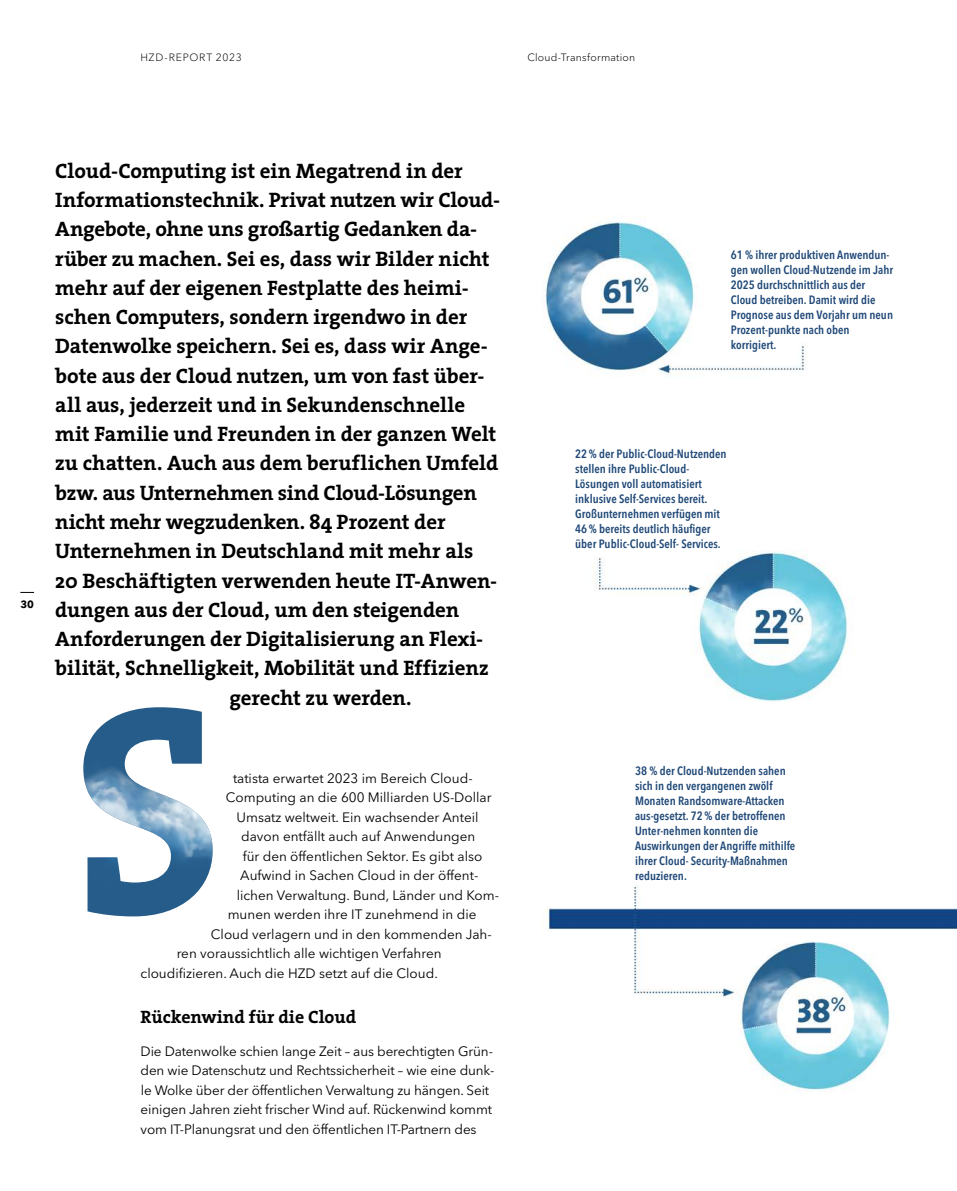
<style>
.page{position:relative;width:957px;height:1191px;background:#fff}
.page>*{position:absolute;margin:0;border:0;box-sizing:border-box;transform-origin:0 0}
.P_Vorspann{font:700 21px "The Serif 7";letter-spacing:-.005em;color:#000}
.H3_Zwischenüberschrift_12-4{font:700 18px "The Serif 7";color:#000}
.P_Fließtext_2{font:13.5px/19.5px "Avenir Next LT Pro";color:#000}
.P_Grafik{font:600 condensed 12px/15px "Avenir Next LT Pro";color:#1f4877}
.t1{font:300 10.5px "Avenir Next LT Pro";letter-spacing:.025em;color:#000}
.t2{font:300 10.5px "Avenir Next LT Pro";letter-spacing:.07em;color:#000}
.t3{font:700 10.5px "Avenir Next LT Pro";color:#000}
.s1{color:#fff}
</style>
<div class="page">
<svg style="left:20px;top:592px;width:14px;height:1px"></svg>
<img style="left:542px;top:216px;width:414px;height:876px">
<img style="left:83px;top:707px;width:130px;height:209px">
<p class="t2" style="left:140px;top:51px;width:103px">HZD-REPORT 2023</p>
<p class="t1" style="left:527px;top:51px;width:109px">Cloud-Transformation</p>
<p class="t3" style="left:20px;top:597px;width:15px">30</p>
<p class="P_Vorspann" style="left:55px;top:153px;width:409px">Cloud-Computing ist ein Megatrend in der</p>
<p class="P_Vorspann" style="left:55px;top:182px;width:446px">Informationstechnik. Privat nutzen wir Cloud-</p>
<p class="P_Vorspann" style="left:55px;top:212px;width:421px">Angebote, ohne uns großartig Gedanken da-</p>
<p class="P_Vorspann" style="left:55px;top:241px;width:436px">rüber zu machen. Sei es, dass wir Bilder nicht</p>
<p class="P_Vorspann" style="left:55px;top:270px;width:415px">mehr auf der eigenen Festplatte des heimi-</p>
<p class="P_Vorspann" style="left:55px;top:299px;width:413px">schen Computers, sondern irgendwo in der</p>
<p class="P_Vorspann" style="left:55px;top:329px;width:434px">Datenwolke speichern. Sei es, dass wir Ange-</p>
<p class="P_Vorspann" style="left:55px;top:358px;width:431px">bote aus der Cloud nutzen, um von fast über-</p>
<p class="P_Vorspann" style="left:55px;top:387px;width:411px">all aus, jederzeit und in Sekundenschnelle</p>
<p class="P_Vorspann" style="left:55px;top:416px;width:442px">mit Familie und Freunden in der ganzen Welt</p>
<p class="P_Vorspann" style="left:55px;top:446px;width:444px">zu chatten. Auch aus dem beruflichen Umfeld</p>
<p class="P_Vorspann" style="left:55px;top:475px;width:423px">bzw. aus Unternehmen sind Cloud-Lösungen</p>
<p class="P_Vorspann" style="left:55px;top:504px;width:392px">nicht mehr wegzudenken. 84 Prozent der</p>
<p class="P_Vorspann" style="left:55px;top:533px;width:420px">Unternehmen in Deutschland mit mehr als</p>
<p class="P_Vorspann" style="left:55px;top:563px;width:443px">20 Beschäftigten verwenden heute IT-Anwen-</p>
<p class="P_Vorspann" style="left:55px;top:592px;width:406px">dungen aus der Cloud, um den steigenden</p>
<p class="P_Vorspann" style="left:55px;top:621px;width:429px">Anforderungen der Digitalisierung an Flexi-</p>
<p class="P_Vorspann" style="left:55px;top:650px;width:435px">bilität, Schnelligkeit, Mobilität und Effizienz</p>
<p class="P_Vorspann" style="left:229px;top:680px;width:184px">gerecht zu werden.</p>
<p class="P_Fließtext_2" style="left:229px;top:768px;width:245px"><span class="s1">S</span>tatista erwartet 2023 im Bereich Cloud-</p>
<p class="P_Fließtext_2" style="left:226px;top:787px;width:267px">Computing an die 600 Milliarden US-Dollar</p>
<p class="P_Fließtext_2" style="left:236px;top:807px;width:244px">Umsatz weltweit. Ein wachsender Anteil</p>
<p class="P_Fließtext_2" style="left:241px;top:826px;width:236px">davon entfällt auch auf Anwendungen</p>
<p class="P_Fließtext_2" style="left:243px;top:846px;width:241px">für den öffentlichen Sektor. Es gibt also</p>
<p class="P_Fließtext_2" style="left:240px;top:865px;width:238px">Aufwind in Sachen Cloud in der öffent-</p>
<p class="P_Fließtext_2" style="left:237px;top:885px;width:264px">lichen Verwaltung. Bund, Länder und Kom-</p>
<p class="P_Fließtext_2" style="left:228px;top:904px;width:250px">munen werden ihre IT zunehmend in die</p>
<p class="P_Fließtext_2" style="left:211px;top:924px;width:282px">Cloud verlagern und in den kommenden Jah-</p>
<p class="P_Fließtext_2" style="left:177px;top:943px;width:266px">ren voraussichtlich alle wichtigen Verfahren</p>
<p class="P_Fließtext_2" style="left:141px;top:963px;width:299px">cloudifizieren. Auch die HZD setzt auf die Cloud.</p>
<h3 class="H3_Zwischenüberschrift_12-4" style="left:140px;top:1001px;width:218px">Rückenwind für die Cloud</h3>
<p class="P_Fließtext_2" style="left:141px;top:1041px;width:355px">Die Datenwolke schien lange Zeit – aus berechtigten Grün&shy;den wie Datenschutz und Rechtssicherheit – wie eine dunk&shy;le Wolke über der öffentlichen Verwaltung zu hängen. Seit einigen Jahren zieht frischer Wind auf. Rückenwind kommt vom IT-Planungsrat und den öffentlichen IT-Partnern des</p>
<p class="P_Grafik" style="left:731px;top:248px;width:164px">61 % ihrer produktiven Anwendun&shy;gen wollen Cloud-Nutzende im Jahr<br>2025 durchschnittlich aus der<br>Cloud betreiben. Damit wird die<br>Prognose aus dem Vorjahr um neun<br>Prozent-punkte nach oben korrigiert.</p>
<p class="P_Grafik" style="left:575px;top:446px;width:153px">22 % der Public-Cloud-Nutzenden stellen ihre Public-Cloud-<br>Lösungen voll automatisiert inklusive Self-Services bereit.<br>Großunternehmen verfügen mit<br>46 % bereits deutlich häufiger über Public-Cloud-Self- Services.</p>
<p class="P_Grafik" style="left:635px;top:763px;width:162px">38 % der Cloud-Nutzenden sahen sich in den vergangenen zwölf<br>Monaten Randsomware-Attacken aus-gesetzt. 72 % der betroffenen<br>Unter-nehmen konnten die<br>Auswirkungen der Angriffe mithilfe ihrer Cloud- Security-Maßnahmen reduzieren.</p>
</div>
